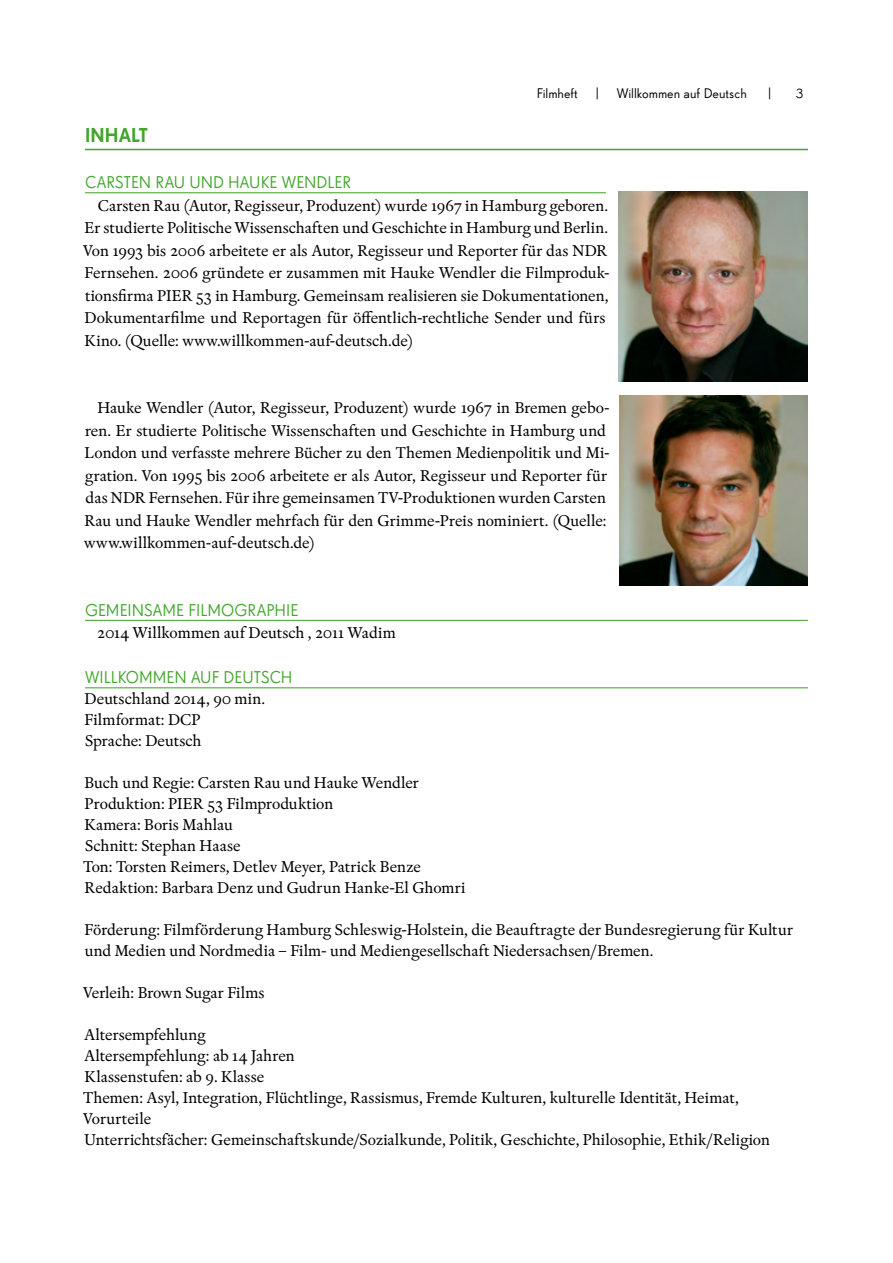
<style>
.page{position:relative;width:893px;height:1263px;background:#fff}
.page>*{position:absolute;margin:0;border:0;box-sizing:border-box;transform-origin:0 0}
.t1{font:19.5px "Super Grotesk B Med LF";color:#41a62b}
.t2{font:16.5px/21px "Rongel";color:#000}
.t3{font:16.5px "Super Grotesk B Rg LF";color:#41a62b}
.t4{font:13.5px "Super Grotesk B Rg LF";color:#000}
</style>
<div class="page">
<hr style="left:85px;top:149px;width:723px;height:1px;background:#41a62b">
<hr style="left:85px;top:192px;width:521px;height:1px;background:#41a62b">
<hr style="left:85px;top:620px;width:723px;height:1px;background:#41a62b">
<hr style="left:85px;top:687px;width:723px;height:1px;background:#41a62b">
<img style="left:619px;top:191px;width:189px;height:191px">
<img style="left:619px;top:395px;width:189px;height:191px">
<p class="t4" style="left:537px;top:86px;width:43px">FILMHEFT</p>
<p class="t4" style="left:595px;top:86px;width:153px">| WILLKOMMEN AUF DEUTSCH</p>
<p class="t4" style="left:767px;top:86px;width:7px">|</p>
<p class="t4" style="left:796px;top:86px;width:9px">3</p>
<p class="t1" style="left:85px;top:124px;width:64px">Inhalt</p>
<p class="t3" style="left:85px;top:173px;width:11px">CARSTEN</p>
<p class="t3" style="left:155px;top:173px;width:46px">RAU UND</p>
<p class="t3" style="left:228px;top:173px;width:11px">HAUKE</p>
<p class="t3" style="left:282px;top:173px;width:25px">WENDLER</p>
<p class="t2" style="left:83px;top:194px;width:528px;line-height:22.5px;text-indent:15px">Carsten Rau (Autor, Regisseur, Produzent) wurde 1967 in Hamburg geboren.<br>Er studierte Politische Wissenschaften und Geschichte in Hamburg und Berlin.<br>Von 1993 bis 2006 arbeitete er als Autor, Regisseur und Reporter für das NDR Fernsehen. 2006 gründete er zusammen mit Hauke Wendler die Filmproduk&shy;tionsfirma PIER 53 in Hamburg. Gemeinsam realisieren sie Dokumentationen, Dokumentarfilme und Reportagen für öffentlich-rechtliche Sender und fürs Kino. (Quelle: www.willkommen-auf-deutsch.de)</p>
<p class="t2" style="left:84px;top:397px;width:527px;line-height:22.5px;text-indent:13px">Hauke Wendler (Autor, Regisseur, Produzent) wurde 1967 in Bremen gebo&shy;ren. Er studierte Politische Wissenschaften und Geschichte in Hamburg und London und verfasste mehrere Bücher zu den Themen Medienpolitik und Mi&shy;gration. Von 1995 bis 2006 arbeitete er als Autor, Regisseur und Reporter für das NDR Fernsehen. Für ihre gemeinsamen TV-Produktionen wurden Carsten Rau und Hauke Wendler mehrfach für den Grimme-Preis nominiert. (Quelle: www.willkommen-auf-deutsch.de)</p>
<p class="t3" style="left:85px;top:600px;width:24px">GEMEINSAME</p>
<p class="t3" style="left:189px;top:600px;width:19px">FILMOGRAP</p>
<p class="t3" style="left:275px;top:600px;width:18px">HIE</p>
<p class="t2" style="left:97px;top:623px;width:300px">2014 Willkommen auf Deutsch , 2011 Wadim</p>
<p class="t3" style="left:85px;top:668px;width:25px">WILLKOMMEN</p>
<p class="t3" style="left:191px;top:668px;width:11px">AUF</p>
<p class="t3" style="left:224px;top:668px;width:21px">DEUTS</p>
<p class="t3" style="left:270px;top:668px;width:24px">CH</p>
<p class="t2" style="left:85px;top:689px;width:182px">Deutschland 2014, 90 min.<br>Filmformat: DCP<br>Sprache: Deutsch</p>
<p class="t2" style="left:83px;top:773px;width:384px">Buch und Regie: Carsten Rau und Hauke Wendler Produktion: PIER 53 Filmproduktion<br>Kamera: Boris Mahlau<br>Schnitt: Stephan Haase<br>Ton: Torsten Reimers, Detlev Meyer, Patrick Benze Redaktion: Barbara Denz und Gudrun Hanke-El Ghomri</p>
<p class="t2" style="left:85px;top:920px;width:710px">Förderung: Filmförderung Hamburg Schleswig-Holstein, die Beauftragte der Bundesregierung für Kultur und Medien und Nordmedia – Film- und Mediengesellschaft Niedersachsen/Bremen.</p>
<p class="t2" style="left:83px;top:983px;width:183px">Verleih: Brown Sugar Films</p>
<p class="t2" style="left:83px;top:1025px;width:688px">Altersempfehlung<br>Altersempfehlung: ab 14 Jahren<br>Klassenstufen: ab 9. Klasse<br>Themen: Asyl, Integration, Flüchtlinge, Rassismus, Fremde Kulturen, kulturelle Identität, Heimat, Vorurteile<br>Unterrichtsfächer: Gemeinschaftskunde/Sozialkunde, Politik, Geschichte, Philosophie, Ethik/Religion</p>
</div>
